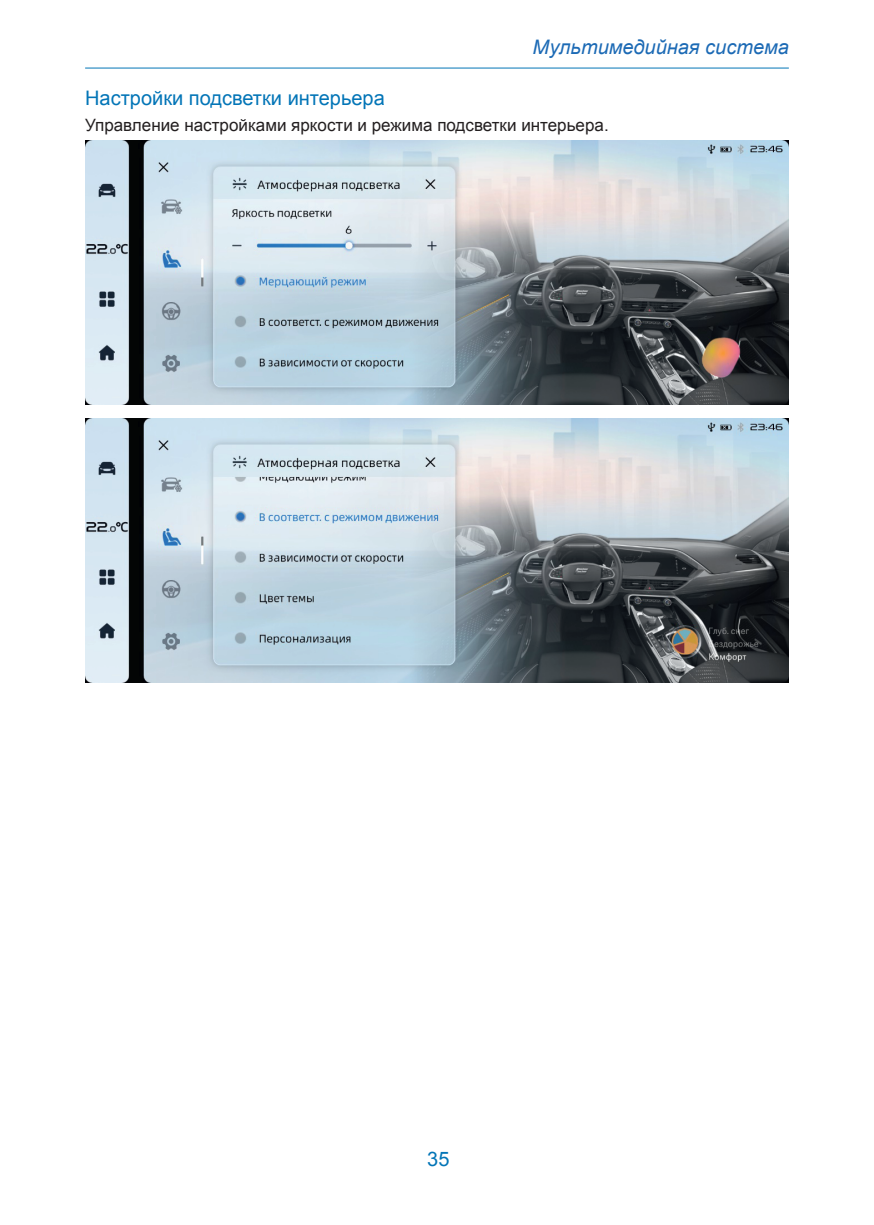
<style>
.page{position:relative;width:874px;height:1225px;background:#fff}
.page>*{position:absolute;margin:0;border:0;box-sizing:border-box;transform-origin:0 0}
.Голубой_подзаголовок{font:20px "Arial";color:#0375b7}
.t1{font:italic 20px "Arial";color:#1c6ab5}
.Текст{font:17px "Arial";color:#231f20}
</style>
<div class="page">
<hr style="left:85px;top:68px;width:703px;height:1px;background:#0375b7">
<img style="left:85px;top:140px;width:703px;height:264px">
<img style="left:85px;top:419px;width:703px;height:263px">
<p class="t1" style="left:532px;top:34px;width:258px">Мультимедийная система</p>
<p class="Голубой_подзаголовок" style="left:85px;top:85px;width:301px">Настройки подсветки интерьера</p>
<p class="Текст" style="left:85px;top:114px;width:525px">Управление настройками яркости и режима подсветки интерьера.</p>
<p class="Голубой_подзаголовок" style="left:427px;top:1145px;width:24px">35</p>
</div>
